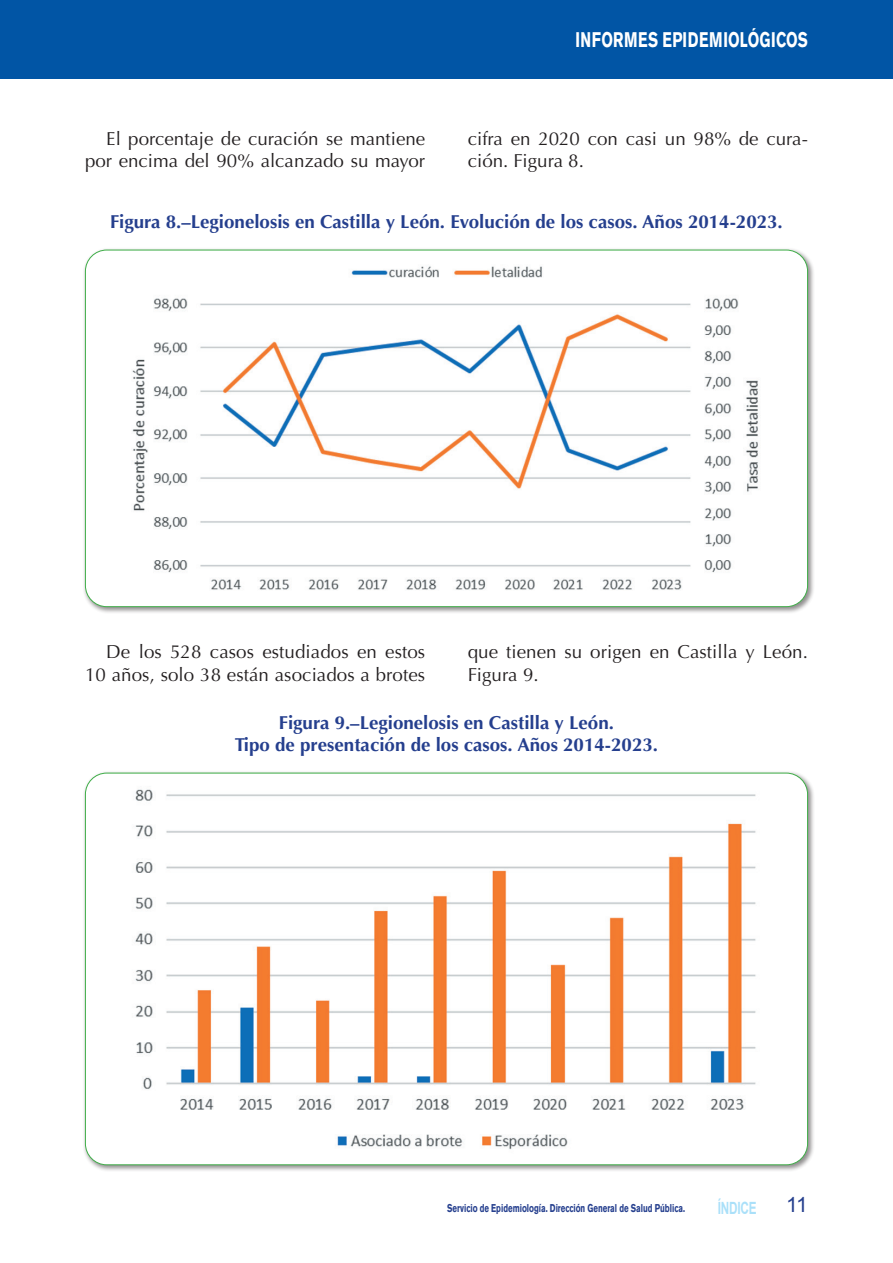
<style>
.page{position:relative;width:893px;height:1263px;background:#fff}
.page>*{position:absolute;margin:0;border:0;box-sizing:border-box;transform-origin:0 0}
.t1{font:700 21px "Akzidenz Grotesk BE";letter-spacing:.04em;color:#fff;scale:.7 1}
.t2{font:21px "Arial";color:#253f8e}
.t3{font:18.75px/22.5px "Optima";color:#231f20;text-align:right}
.t4{font:700 18.75px/22.5px "Optima";color:#253f8e;text-align:center}
.t5{font:700 16.8px "Arial";letter-spacing:-.015em;color:#aae0f9;scale:.7 1}
.t6{font:700 11.25px "Akzidenz Grotesk BE";color:#253f8e;scale:.7 1}
</style>
<div class="page">
<div style="left:0;top:0;width:893px;height:79px;background:#0155a5"></div>
<div style="left:82px;top:247px;width:733px;height:367px;background:#231f20;opacity:.5"></div>
<div style="left:85px;top:250px;width:722px;height:357px;background:#fff;border-radius:21px"></div>
<img style="left:132px;top:266px;width:626px;height:324px">
<div style="left:82px;top:770px;width:733px;height:402px;background:#231f20;opacity:.5"></div>
<div style="left:85px;top:773px;width:722px;height:392px;background:#fff;border-radius:21px"></div>
<img style="left:135px;top:789px;width:621px;height:361px">
<p class="t1" style="left:575px;top:28px;width:334px">INFORMES EPIDEMIOLÓGICOS</p>
<p class="t3" style="left:85px;top:127px;width:342px">El porcentaje de curación se mantiene por encima del 90% alcanzado su mayor</p>
<p class="t3" style="left:468px;top:127px;width:342px;text-align:left">cifra en 2020 con casi un 98% de cura&shy;ción. Figura 8.</p>
<p class="t4" style="left:110px;top:211px;width:674px">Figura 8.–Legionelosis en Castilla y León. Evolución de los casos. Años 2014-2023.</p>
<p class="t3" style="left:85px;top:641px;width:342px">De los 528 casos estudiados en estos<br>10 años, solo 38 están asociados a brotes</p>
<p class="t3" style="left:468px;top:641px;width:342px;text-align:left">que tienen su origen en Castilla y León.<br>Figura 9.</p>
<p class="t4" style="left:235px;top:711px;width:425px">Figura 9.–Legionelosis en Castilla y León.<br>Tipo de presentación de los casos. Años 2014-2023.</p>
<p class="t6" style="left:447px;top:1201px;width:341px">Servicio de Epidemiología. Dirección General de Salud Pública.</p>
<p class="t5" style="left:718px;top:1196px;width:57px">ÍNDICE</p>
<p class="t2" style="left:786px;top:1191px;width:23px">11</p>
</div>
